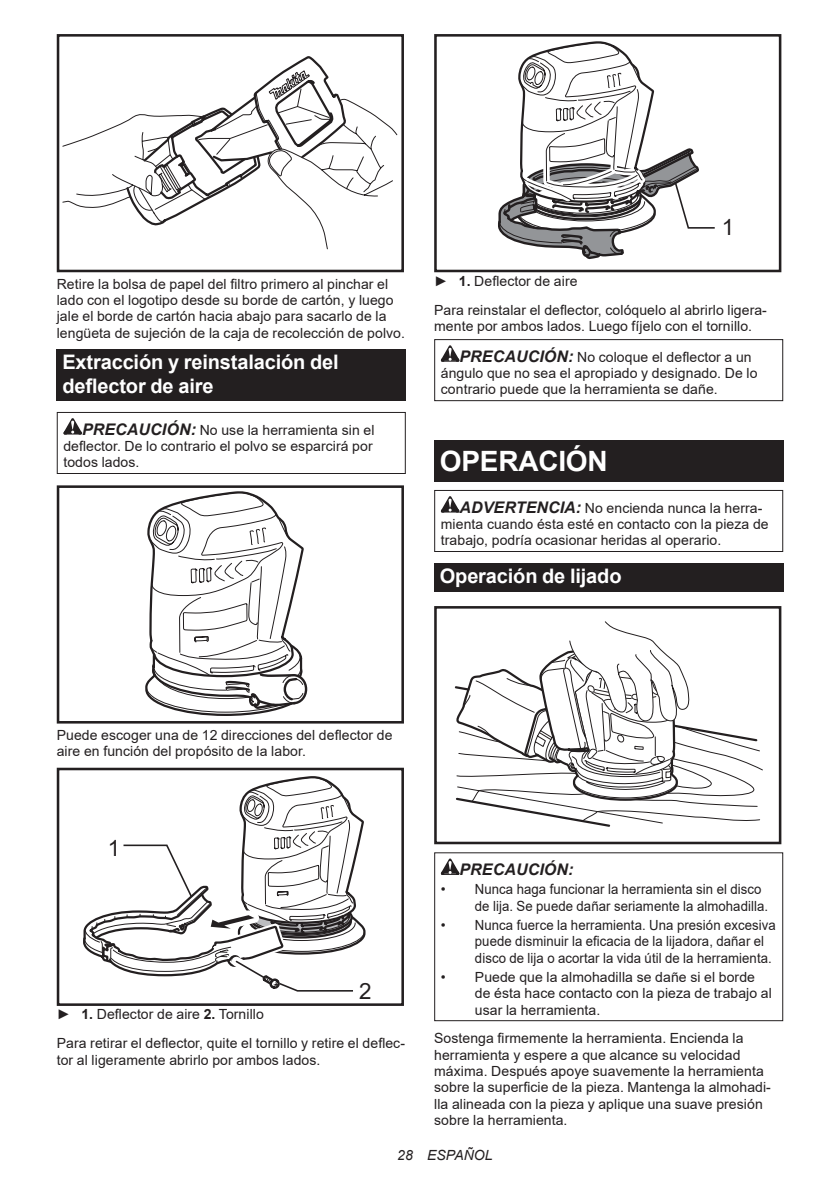
<style>
.page{position:relative;width:840px;height:1191px;background:#fff}
.page>*{position:absolute;margin:0;border:0;box-sizing:border-box;transform-origin:0 0}
.t1{font:700 28px "Arial";letter-spacing:-.01em;color:#fff}
.t2{font:22.4px "Arial";color:#231f20}
.t3{font:700 20px/23.4px "Arial";letter-spacing:-.01em;color:#fff}
.t4{font:italic 700 16px "Arial";letter-spacing:.005em;color:#231f20}
.t5{font:14px/16.4px "Arial";letter-spacing:.005em;color:#231f20}
.t6{font:italic 14px "Arial";letter-spacing:.005em;color:#231f20}
.s1{font-weight:700;font-style:italic;font-size:16px}
.s2{font-weight:700}
</style>
<div class="page">
<svg style="left:62px;top:56px;width:335px;height:194px"></svg>
<div style="left:57px;top:34px;width:347px;height:238px;border:3px solid #231f20"></div>
<div style="left:57px;top:349px;width:348px;height:52px;background:#231f20"></div>
<svg style="left:63px;top:418px;width:19px;height:16px"></svg>
<div style="left:57px;top:412px;width:348px;height:62px;border:1px solid #231f20"></div>
<svg style="left:145px;top:491px;width:163px;height:225px"></svg>
<div style="left:57px;top:485px;width:347px;height:238px;border:3px solid #231f20"></div>
<div style="left:57px;top:767px;width:347px;height:239px;border:3px solid #231f20"></div>
<svg style="left:83px;top:776px;width:283px;height:216px"></svg>
<div style="left:434px;top:34px;width:347px;height:238px;border:3px solid #231f20"></div>
<svg style="left:496px;top:34px;width:220px;height:226px"></svg>
<svg style="left:440px;top:345px;width:19px;height:17px"></svg>
<div style="left:434px;top:339px;width:348px;height:62px;border:1px solid #231f20"></div>
<div style="left:434px;top:441px;width:348px;height:41px;background:#231f20"></div>
<svg style="left:440px;top:496px;width:19px;height:16px"></svg>
<div style="left:434px;top:490px;width:348px;height:62px;border:1px solid #231f20"></div>
<div style="left:434px;top:563px;width:348px;height:29px;background:#231f20"></div>
<svg style="left:454px;top:621px;width:309px;height:203px"></svg>
<div style="left:434px;top:606px;width:347px;height:238px;border:3px solid #231f20"></div>
<svg style="left:440px;top:858px;width:19px;height:17px"></svg>
<div style="left:434px;top:852px;width:348px;height:169px;border:1px solid #231f20"></div>
<p class="t5" style="left:57px;top:275px;width:349px">Retire la bolsa de papel del filtro primero al pinchar el lado con el logotipo desde su borde de cartón, y luego jale el borde de cartón hacia abajo para sacarlo de la lengüeta de sujeción de la caja de recolección de polvo.</p>
<h3 class="t3" style="left:62px;top:351px;width:277px">Extracción y reinstalación del deflector de aire</h3>
<p class="t5" style="left:63px;top:421px;width:312px;text-indent:19px"><span class="s1">PRECAUCIÓN:</span> No use la herramienta sin el deflector. De lo contrario el polvo se esparcirá por todos lados.</p>
<h2 class="t2" style="left:721px;top:212px;width:14px">1</h2>
<p class="t5" style="left:434px;top:266px;width:334px;line-height:28.8px">► <span class="s2">1.</span> Deflector de aire<br>Para reinstalar el deflector, colóquelo al abrirlo ligera-</p>
<p class="t5" style="left:434px;top:311px;width:319px;line-height:30.6px;text-align:right">mente por ambos lados. Luego fíjelo con el tornillo.<br><span class="s1">PRECAUCIÓN:</span> No coloque el deflector a un</p>
<p class="t5" style="left:440px;top:365px;width:318px">ángulo que no sea el apropiado y designado. De lo contrario puede que la herramienta se dañe.</p>
<h1 class="t1" style="left:439px;top:441px;width:169px">OPERACIÓN</h1>
<p class="t5" style="left:440px;top:499px;width:329px;text-indent:19px"><span class="s1">ADVERTENCIA:</span> No encienda nunca la herra&shy;mienta cuando ésta esté en contacto con la pieza de trabajo, podría ocasionar heridas al operario.</p>
<h3 class="t3" style="left:439px;top:565px;width:183px">Operación de lijado</h3>
<p class="t5" style="left:57px;top:726px;width:337px">Puede escoger una de 12 direcciones del deflector de aire en función del propósito de la labor.</p>
<h2 class="t2" style="left:108px;top:832px;width:14px">1</h2>
<h2 class="t2" style="left:359px;top:975px;width:14px">2</h2>
<p class="t5" style="left:57px;top:1000px;width:349px;line-height:28.8px">► <span class="s2">1.</span> Deflector de aire <span class="s2">2.</span> Tornillo<br>Para retirar el deflector, quite el tornillo y retire el deflec-</p>
<p class="t5" style="left:57px;top:1051px;width:265px">tor al ligeramente abrirlo por ambos lados.</p>
<p class="t4" style="left:459px;top:858px;width:115px">PRECAUCIÓN:</p>
<p class="t5" style="left:474px;top:881px;width:294px;text-indent:-34px">• Nunca haga funcionar la herramienta sin el disco de lija. Se puede dañar seriamente la almohadilla.</p>
<p class="t5" style="left:474px;top:916px;width:302px;text-indent:-34px">• Nunca fuerce la herramienta. Una presión excesiva puede disminuir la eficacia de la lijadora, dañar el disco de lija o acortar la vida útil de la herramienta.</p>
<p class="t5" style="left:474px;top:968px;width:298px;text-indent:-34px">• Puede que la almohadilla se dañe si el borde de ésta hace contacto con la pieza de trabajo al usar la herramienta.</p>
<p class="t5" style="left:434px;top:1030px;width:338px">Sostenga firmemente la herramienta. Encienda la herramienta y espere a que alcance su velocidad máxima. Después apoye suavemente la herramienta sobre la superficie de la pieza. Mantenga la almohadi&shy;lla alineada con la pieza y aplique una suave presión sobre la herramienta.</p>
<p class="t6" style="left:397px;top:1146px;width:97px">28 ESPAÑOL</p>
</div>
